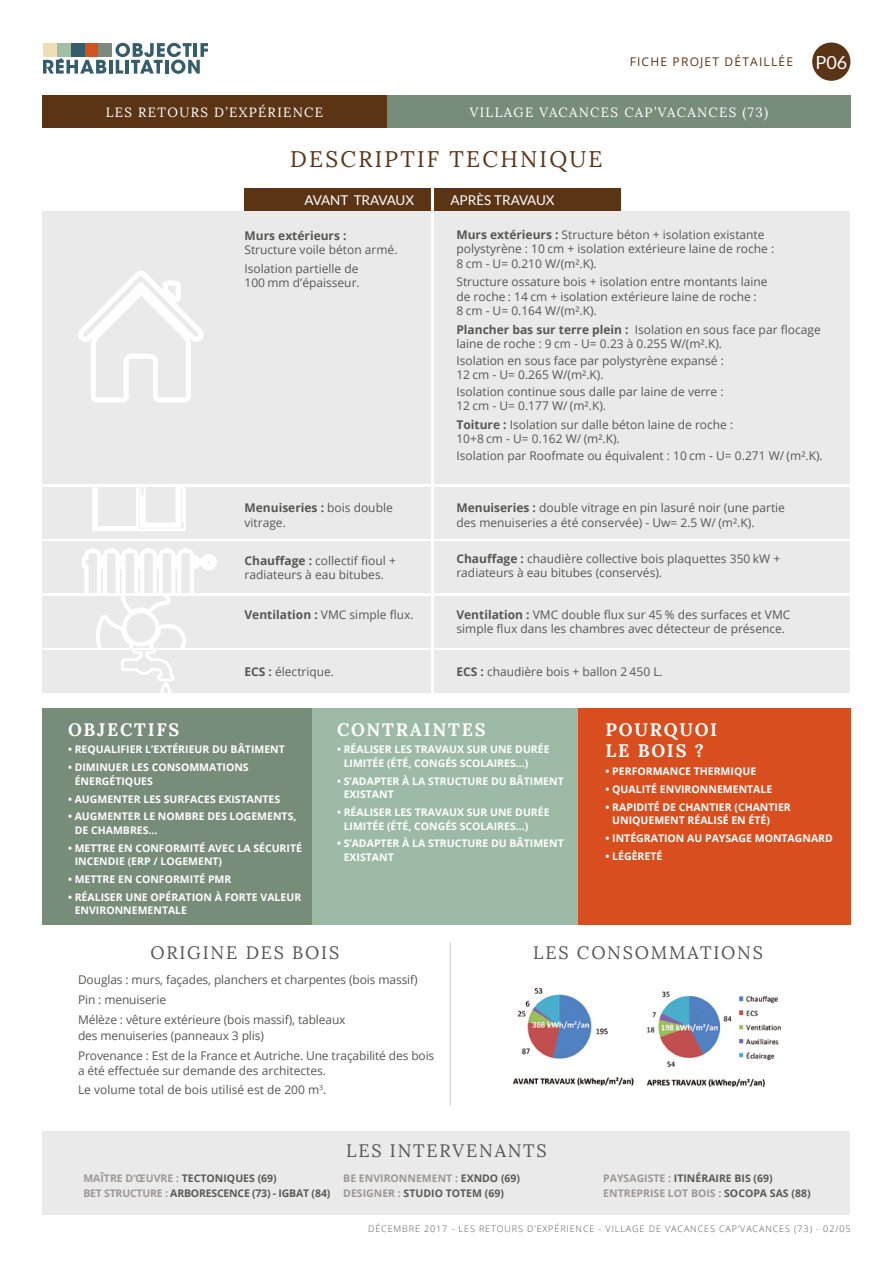
<style>
.page{position:relative;width:893px;height:1263px;background:#fff}
.page>*{position:absolute;margin:0;border:0;box-sizing:border-box;transform-origin:0 0}
.t1{font:22.5px "Lora";letter-spacing:.1em;color:#5b3416}
.t2{font:18px "Lora";letter-spacing:.1em;color:#575756}
.t3{font:700 18px/21.6px "Lora";letter-spacing:.1em;color:#fff}
.t4{font:13.5px "Lato";color:#fff}
.t5{font:13.35px "Lora";letter-spacing:.1em;color:#fff}
.t6{font:12px/14.4px "Open Sans";color:#575756}
.t7{font:12px "Open Sans";letter-spacing:.1em;color:#5b3416}
.t8{font:700 12px "Open Sans";color:#575756}
.t9{font:700 10.5px/13.5px "Open Sans";color:#fff}
.t10{font:700 10.5px/15px "Open Sans";letter-spacing:-.02em;color:#5a5a58}
.t11{font:700 10.5px/15px "Open Sans";color:#5a5a58}
.t12{font:700 10.5px/15px "Open Sans";color:#9c9897}
.t13{font:300 9px "Open Sans";letter-spacing:.1em;color:#575756}
.s1{font-family:"Lato";font-size:18px;color:#fff}
.s2{font-weight:700}
.s3{color:#9c9897}
.s4{color:#5a5a58}
</style>
<div class="page">
<svg style="left:43px;top:58px;width:63px;height:16px"></svg>
<hr style="left:109px;top:60px;width:3px;height:14px;background:#355d6c">
<svg style="left:115px;top:43px;width:93px;height:31px"></svg>
<div style="left:43px;top:43px;width:14px;height:14px;background:#efdfb7"></div>
<div style="left:57px;top:43px;width:14px;height:14px;background:#a0bea4"></div>
<div style="left:71px;top:43px;width:14px;height:14px;background:#355d6c"></div>
<div style="left:85px;top:43px;width:14px;height:14px;background:#d3521e"></div>
<div style="left:99px;top:43px;width:13px;height:14px;background:#7c8a7e"></div>
<div style="left:812px;top:43px;width:38px;height:38px;background:#5b3416;border-radius:50%"></div>
<div style="left:43px;top:96px;width:344px;height:32px;background:#5b3416"></div>
<div style="left:387px;top:96px;width:464px;height:32px;background:#788c7a"></div>
<div style="left:43px;top:708px;width:272px;height:217px;background:#788c7a"></div>
<div style="left:313px;top:708px;width:267px;height:217px;background:#9cbaa5"></div>
<div style="left:578px;top:708px;width:272px;height:217px;background:#d94e1f"></div>
<div style="left:43px;top:212px;width:807px;height:272px;background:#eaeaea"></div>
<div style="left:43px;top:1131px;width:807px;height:83px;background:#eaeaea"></div>
<div style="left:43px;top:596px;width:807px;height:51px;background:#eaeaea"></div>
<div style="left:43px;top:650px;width:807px;height:43px;background:#eaeaea"></div>
<div style="left:43px;top:542px;width:807px;height:51px;background:#eaeaea"></div>
<svg style="left:80px;top:548px;width:126px;height:145px"></svg>
<div style="left:201px;top:554px;width:16px;height:16px;border:4px solid #fff;border-radius:50%"></div>
<div style="left:203px;top:557px;width:11px;height:10px;border:4px solid #fff;border-radius:50%"></div>
<div style="left:43px;top:487px;width:807px;height:51px;background:#eaeaea"></div>
<svg style="left:92px;top:487px;width:94px;height:44px"></svg>
<svg style="left:78px;top:271px;width:126px;height:132px"></svg>
<div style="left:244px;top:189px;width:187px;height:22px;background:#5b3416"></div>
<div style="left:434px;top:189px;width:186px;height:22px;background:#5b3416"></div>
<hr style="left:431px;top:180px;width:3px;height:520px;background:#fff">
<hr style="left:450px;top:942px;width:1px;height:164px;background:#575756">
<img style="left:513px;top:988px;width:268px;height:100px">
<p class="t7" style="left:630px;top:53px;width:219px">FICHE PROJET DÉTAILLÉE <span class="s1">P06</span></p>
<p class="t5" style="left:106px;top:104px;width:219px">LES RETOURS D’EXPÉRIENCE</p>
<p class="t5" style="left:470px;top:104px;width:300px">VILLAGE VACANCES CAP’VACANCES (73)</p>
<h1 class="t1" style="left:290px;top:145px;width:314px">DESCRIPTIF TECHNIQUE</h1>
<p class="t4" style="left:305px;top:192px;width:111px">AVANT TRAVAUX</p>
<p class="t4" style="left:450px;top:192px;width:106px">APRÈS TRAVAUX</p>
<p class="t8" style="left:244px;top:227px;width:104px">Murs extérieurs :</p>
<p class="t6" style="left:244px;top:240px;width:155px;line-height:18.6px">Structure voile béton armé.<br>Isolation partielle de</p>
<p class="t6" style="left:244px;top:275px;width:117px">100 mm d’épaisseur.</p>
<p class="t6" style="left:456px;top:227px;width:319px"><span class="s2">Murs extérieurs :</span> Structure béton + isolation existante polystyrène : 10 cm + isolation extérieure laine de roche :<br>8 cm - U= 0.210 W/(m².K).</p>
<p class="t6" style="left:456px;top:274px;width:313px">Structure ossature bois + isolation entre montants laine de roche : 14 cm + isolation extérieure laine de roche :<br>8 cm - U= 0.164 W/(m².K).</p>
<p class="t6" style="left:456px;top:322px;width:366px"><span class="s2">Plancher bas sur terre plein :</span> Isolation en sous face par flocage laine de roche : 9 cm - U= 0.23 à 0.255 W/(m².K).</p>
<p class="t6" style="left:456px;top:353px;width:269px">Isolation en sous face par polystyrène expansé :<br>12 cm - U= 0.265 W/(m².K).</p>
<p class="t6" style="left:456px;top:384px;width:269px">Isolation continue sous dalle par laine de verre :<br>12 cm - U= 0.177 W/ (m².K).</p>
<p class="t6" style="left:456px;top:417px;width:278px"><span class="s2">Toiture :</span> Isolation sur dalle béton laine de roche :<br>10+8 cm - U= 0.162 W/ (m².K).</p>
<p class="t6" style="left:456px;top:448px;width:368px">Isolation par Roofmate ou équivalent : 10 cm - U= 0.271 W/ (m².K).</p>
<p class="t6" style="left:244px;top:501px;width:150px"><span class="s2">Menuiseries :</span> bois double vitrage.</p>
<p class="t6" style="left:456px;top:501px;width:330px"><span class="s2">Menuiseries :</span> double vitrage en pin lasuré noir (une partie des menuiseries a été conservée) - Uw= 2.5 W/ (m².K).</p>
<p class="t6" style="left:244px;top:553px;width:153px"><span class="s2">Chauffage :</span> collectif fioul + radiateurs à eau bitubes.</p>
<p class="t6" style="left:456px;top:551px;width:325px"><span class="s2">Chauffage :</span> chaudière collective bois plaquettes 350 kW + radiateurs à eau bitubes (conservés).</p>
<p class="t6" style="left:244px;top:607px;width:171px"><span class="s2">Ventilation :</span> VMC simple flux.</p>
<p class="t6" style="left:456px;top:607px;width:335px"><span class="s2">Ventilation :</span> VMC double flux sur 45 % des surfaces et VMC simple flux dans les chambres avec détecteur de présence.</p>
<p class="t6" style="left:244px;top:664px;width:91px"><span class="s2">ECS :</span> électrique.</p>
<p class="t6" style="left:456px;top:664px;width:208px"><span class="s2">ECS :</span> chaudière bois + ballon 2 450 L.</p>
<h2 class="t3" style="left:68px;top:718px;width:113px">OBJECTIFS</h2>
<p class="t9" style="left:68px;top:743px;width:218px">• REQUALIFIER L’EXTÉRIEUR DU BÂTIMENT</p>
<p class="t9" style="left:75px;top:760px;width:175px;text-indent:-7px">• DIMINUER LES CONSOMMATIONS<br>ÉNERGÉTIQUES</p>
<p class="t9" style="left:68px;top:792px;width:214px">• AUGMENTER LES SURFACES EXISTANTES</p>
<p class="t9" style="left:75px;top:809px;width:223px;text-indent:-7px">• AUGMENTER LE NOMBRE DES LOGEMENTS,<br>DE CHAMBRES…</p>
<p class="t9" style="left:75px;top:841px;width:229px;text-indent:-7px">• METTRE EN CONFORMITÉ AVEC LA SÉCURITÉ<br>INCENDIE (ERP / LOGEMENT)</p>
<p class="t9" style="left:68px;top:872px;width:165px">• METTRE EN CONFORMITÉ PMR</p>
<p class="t9" style="left:75px;top:890px;width:228px;text-indent:-7px">• RÉALISER UNE OPÉRATION À FORTE VALEUR<br>ENVIRONNEMENTALE</p>
<h2 class="t3" style="left:337px;top:718px;width:150px">CONTRAINTES</h2>
<p class="t9" style="left:344px;top:743px;width:207px;text-indent:-7px">• RÉALISER LES TRAVAUX SUR UNE DURÉE<br>LIMITÉE (ÉTÉ, CONGÉS SCOLAIRES…)</p>
<p class="t9" style="left:344px;top:774px;width:222px;text-indent:-7px">• S’ADAPTER À LA STRUCTURE DU BÂTIMENT<br>EXISTANT</p>
<p class="t9" style="left:344px;top:805px;width:207px;text-indent:-7px">• RÉALISER LES TRAVAUX SUR UNE DURÉE<br>LIMITÉE (ÉTÉ, CONGÉS SCOLAIRES...)</p>
<p class="t9" style="left:344px;top:836px;width:222px;text-indent:-7px">• S’ADAPTER À LA STRUCTURE DU BÂTIMENT<br>EXISTANT</p>
<h2 class="t3" style="left:606px;top:718px;width:113px">POURQUOI<br>LE BOIS ?</h2>
<p class="t9" style="left:606px;top:764px;width:152px">• PERFORMANCE THERMIQUE</p>
<p class="t9" style="left:606px;top:782px;width:168px">• QUALITÉ ENVIRONNEMENTALE</p>
<p class="t9" style="left:612px;top:800px;width:180px;text-indent:-7px">• RAPIDITÉ DE CHANTIER (CHANTIER<br>UNIQUEMENT RÉALISÉ EN ÉTÉ)</p>
<p class="t9" style="left:606px;top:831px;width:229px">• INTÉGRATION AU PAYSAGE MONTAGNARD</p>
<p class="t9" style="left:606px;top:849px;width:58px">• LÉGÈRETÉ</p>
<h2 class="t2" style="left:151px;top:942px;width:190px">ORIGINE DES BOIS</h2>
<h2 class="t2" style="left:533px;top:942px;width:231px">LES CONSOMMATIONS</h2>
<p class="t6" style="left:78px;top:969px;width:341px;line-height:20px">Douglas : murs, façades, planchers et charpentes (bois massif)<br>Pin : menuiserie<br>Mélèze : vêture extérieure (bois massif), tableaux</p>
<p class="t6" style="left:78px;top:1025px;width:358px;line-height:20px">des menuiseries (panneaux 3 plis)<br>Provenance : Est de la France et Autriche. Une traçabilité des bois</p>
<p class="t6" style="left:78px;top:1061px;width:250px;line-height:18.6px">a été effectuée sur demande des architectes.<br>Le volume total de bois utilisé est de 200 m<sup>3</sup>.</p>
<h2 class="t2" style="left:346px;top:1140px;width:202px">LES INTERVENANTS</h2>
<p class="t10" style="left:83px;top:1170px;width:249px"><span class="s3">MAÎTRE D’ŒUVRE :</span> TECTONIQUES (69)<br><span class="s3">BET STRUCTURE :</span> ARBORESCENCE (73) - IGBAT (84)</p>
<p class="t12" style="left:343px;top:1170px;width:178px">BE ENVIRONNEMENT : <span class="s4">EXNDO (69)<br></span>DESIGNER : <span class="s4">STUDIO TOTEM (69)</span></p>
<p class="t11" style="left:603px;top:1170px;width:209px"><span class="s3">PAYSAGISTE :</span> ITINÉRAIRE BIS (69)<br><span class="s3">ENTREPRISE LOT BOIS :</span> SOCOPA SAS (88)</p>
<p class="t13" style="left:368px;top:1222px;width:484px">DÉCEMBRE 2017 - LES RETOURS D’EXPÉRIENCE - VILLAGE DE VACANCES CAP’VACANCES (73) - 02/05</p>
</div>
